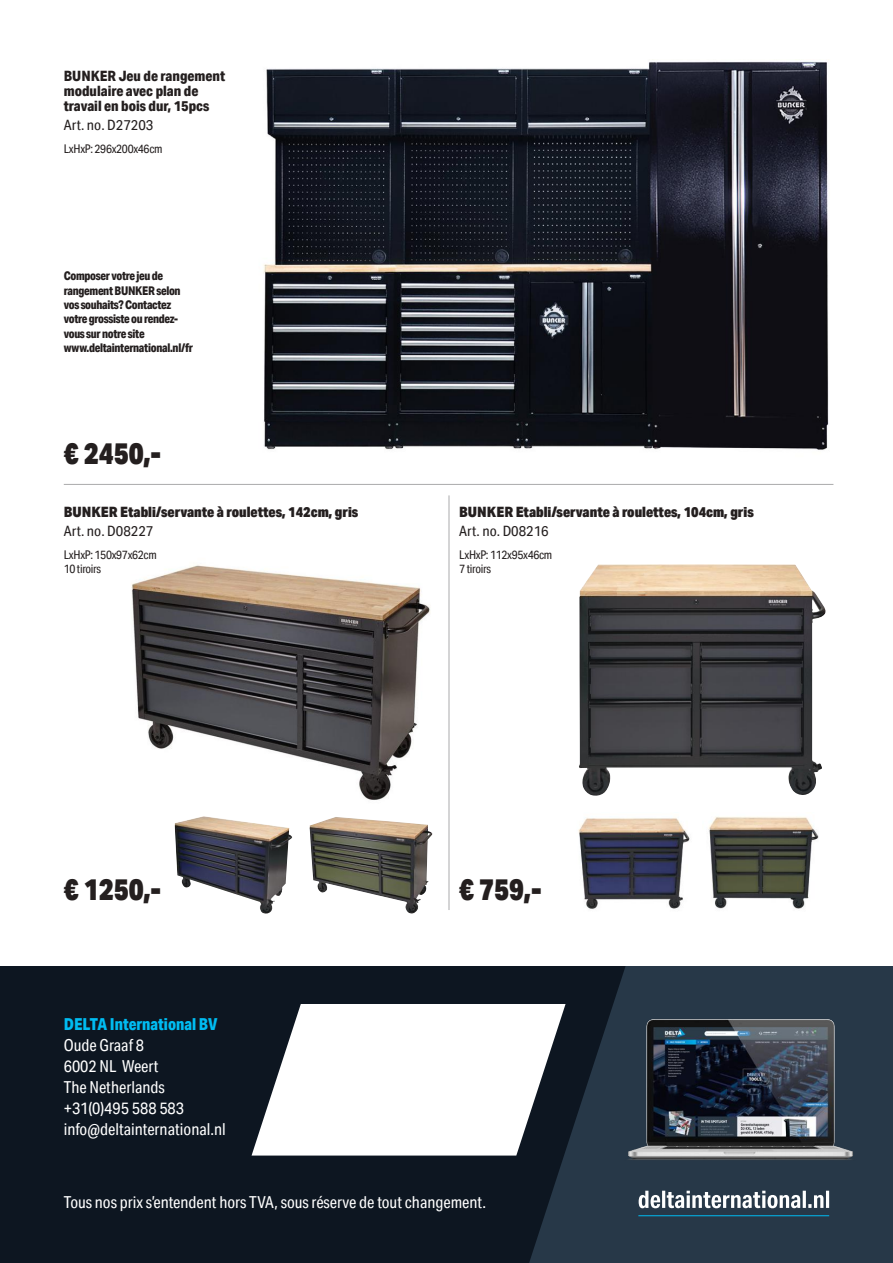
<style>
.page{position:relative;width:893px;height:1263px;background:#fff}
.page>*{position:absolute;margin:0;border:0;box-sizing:border-box;transform-origin:0 0}
.t1{font:900 30px "Aktiv Grotesk Cd";color:#241f1f}
.t2{font:16.5px/21px "Aktiv Grotesk Cd";color:#fff}
.t3{font:800 16.5px "Aktiv Grotesk Cd";color:#00bcf2}
.t4{font:900 14.25px "Aktiv Grotesk Cd";color:#241f1f;scale:1.05 1}
.t5{font:800 14.25px/15px "Aktiv Grotesk Cd";color:#241f1f;scale:1.05 1}
.t6{font:14.25px "Aktiv Grotesk Cd";color:#241f1f;scale:1.05 1}
.t7{font:800 12px/14.4px "Aktiv Grotesk Cd";letter-spacing:-.025em;color:#241f1f}
.t8{font:12px/14.4px "Aktiv Grotesk Cd";letter-spacing:-.025em;color:#241f1f}
</style>
<div class="page">
<img style="left:263px;top:61px;width:566px;height:389px">
<div style="left:0;top:966px;width:893px;height:297px;background:#273848"></div>
<svg style="left:0;top:966px;width:626px;height:297px;background:#0f1924"></svg>
<svg style="left:639px;top:1191px;width:190px;height:17px"></svg>
<hr style="left:638px;top:1215px;width:191px;height:1px;background:#00bcf2">
<img style="left:609px;top:1001px;width:244px;height:177px">
<svg style="left:252px;top:1004px;width:314px;height:151px;background:#d9dadc"></svg>
<hr style="left:64px;top:484px;width:769px;height:1px;background:#aaaaac">
<hr style="left:449px;top:495px;width:1px;height:415px;background:#aaaaac">
<img style="left:131px;top:565px;width:299px;height:235px">
<img style="left:175px;top:816px;width:117px;height:98px">
<img style="left:310px;top:817px;width:122px;height:96px">
<img style="left:579px;top:564px;width:247px;height:232px">
<img style="left:708px;top:816px;width:111px;height:93px">
<img style="left:578px;top:818px;width:112px;height:92px">
<p class="t5" style="left:64px;top:68px;width:155px">BUNKER Jeu de rangement modulaire avec plan de travail en bois dur, 15pcs</p>
<p class="t6" style="left:64px;top:117px;width:87px">Art. no. D27203</p>
<p class="t8" style="left:64px;top:141px;width:100px">LxHxP: 296x200x46cm</p>
<p class="t7" style="left:64px;top:269px;width:131px">Composer votre jeu de rangement BUNKER selon vos souhaits? Contactez votre grossiste ou rendez&shy;vous sur notre site www.deltainternational.nl/fr</p>
<h1 class="t1" style="left:64px;top:434px;width:99px">€ 2450,-</h1>
<p class="t4" style="left:64px;top:502px;width:282px">BUNKER Etabli/servante à roulettes, 142cm, gris</p>
<p class="t6" style="left:64px;top:522px;width:87px">Art. no. D08227</p>
<p class="t8" style="left:64px;top:547px;width:95px">LxHxP: 150x97x62cm<br>10 tiroirs</p>
<p class="t4" style="left:459px;top:502px;width:282px">BUNKER Etabli/servante à roulettes, 104cm, gris</p>
<p class="t6" style="left:459px;top:522px;width:87px">Art. no. D08216</p>
<p class="t8" style="left:459px;top:547px;width:95px">LxHxP: 112x95x46cm<br>7 tiroirs</p>
<h1 class="t1" style="left:64px;top:869px;width:99px">€ 1250,-</h1>
<h1 class="t1" style="left:459px;top:869px;width:84px">€ 759,-</h1>
<p class="t3" style="left:64px;top:1013px;width:155px">DELTA International BV</p>
<p class="t2" style="left:64px;top:1034px;width:164px">Oude Graaf 8<br>6002 NL Weert<br>The Netherlands +31(0)495 588 583 info@deltainternational.nl</p>
<p class="t2" style="left:64px;top:1191px;width:424px">Tous nos prix s’entendent hors TVA, sous réserve de tout changement.</p>
</div>
